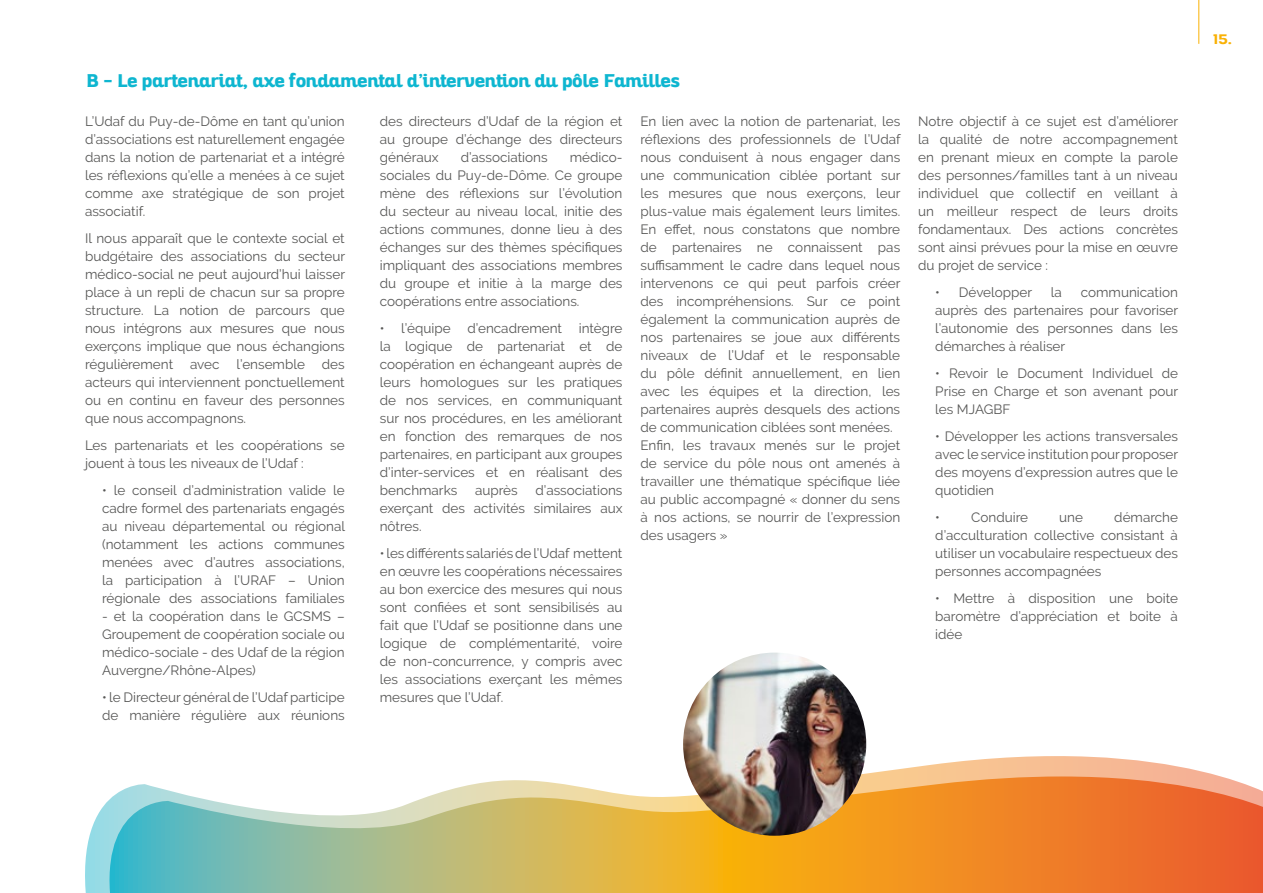
<style>
.page{position:relative;width:1263px;height:893px;background:#fff}
.page>*{position:absolute;margin:0;border:0;box-sizing:border-box;transform-origin:0 0}
.t1{font:800 18px "Altair";color:#0eb6d0}
.t2{font:13.5px/18px "Raleway";color:#575756;text-align:justify}
.t3{font:800 13.5px "Altair";color:#f9b105}
</style>
<div class="page">
<svg style="left:85px;top:746px;width:1134px;height:147px"></svg>
<svg style="left:103px;top:776px;width:1160px;height:117px;background:#d5ac6a"></svg>
<img style="left:683px;top:653px;width:183px;height:183px;border-radius:92px">
<hr style="left:1198px;top:0;width:1px;height:44px;background:#f9b105">
<h1 class="t1" style="left:87px;top:69px;width:595px">B - Le partenariat, axe fondamental d’intervention du pôle Familles</h1>
<p class="t2" style="left:85px;top:112px;width:261px">L’Udaf du Puy-de-Dôme en tant qu’union d’associations est naturellement engagée dans la notion de partenariat et a intégré les réflexions qu’elle a menées à ce sujet comme axe stratégique de son projet associatif.</p>
<p class="t2" style="left:85px;top:229px;width:262px">Il nous apparaît que le contexte social et budgétaire des associations du secteur médico-social ne peut aujourd’hui laisser place à un repli de chacun sur sa propre structure. La notion de parcours que nous intégrons aux mesures que nous exerçons implique que nous échangions régulièrement</p>
<p class="t2" style="left:85px;top:355px;width:261px;text-indent:237px">des acteurs qui interviennent ponctuellement ou en continu en faveur des personnes que nous accompagnons.</p>
<p class="t2" style="left:85px;top:436px;width:261px">Les partenariats et les coopérations se jouent à tous les niveaux de l’Udaf :</p>
<p class="t2" style="left:102px;top:481px;width:245px">• le conseil d’administration valide le cadre formel des partenariats engagés au niveau départemental ou régional (notamment les actions communes menées avec d’autres associations, la participation à l’URAF – Union régionale des associations familiales</p>
<p class="t2" style="left:102px;top:607px;width:244px">- et la coopération dans le GCSMS – Groupement de coopération sociale ou médico-sociale - des Udaf de la région Auvergne/Rhône-Alpes)</p>
<p class="t2" style="left:102px;top:688px;width:244px">• le Directeur général de l’Udaf participe de manière régulière aux réunions</p>
<p class="t2" style="left:190px;top:355px;width:31px">avec</p>
<p class="t2" style="left:236px;top:355px;width:70px">l’ensemble</p>
<p class="t2" style="left:380px;top:112px;width:244px">des directeurs d’Udaf de la région et au groupe d’échange des directeurs généraux</p>
<p class="t2" style="left:380px;top:148px;width:244px;text-indent:190px">médico&shy;sociales du Puy-de-Dôme. Ce groupe mène des réflexions sur l’évolution du secteur au niveau local, initie des actions communes, donne lieu à des échanges sur des thèmes spécifiques impliquant des associations membres du groupe et initie à la marge des coopérations entre associations.</p>
<p class="t2" style="left:380px;top:319px;width:244px">• l’équipe d’encadrement intègre la logique de partenariat et de coopération en échangeant auprès de leurs homologues sur les pratiques de nos services, en communiquant sur nos procédures, en les améliorant en fonction des remarques de nos partenaires, en participant aux groupes d’inter-services et en réalisant des benchmarks</p>
<p class="t2" style="left:461px;top:148px;width:88px">d’associations</p>
<p class="t2" style="left:380px;top:481px;width:244px;text-indent:156px">d’associations exerçant des activités similaires aux nôtres.</p>
<p class="t2" style="left:380px;top:544px;width:244px">• les différents salariés de l’Udaf mettent en œuvre les coopérations nécessaires au bon exercice des mesures qui nous sont confiées et sont sensibilisés au fait que l’Udaf se positionne dans une logique de complémentarité, voire de non-concurrence, y compris avec les associations exerçant les mêmes mesures que l’Udaf.</p>
<p class="t2" style="left:475px;top:481px;width:44px">auprès</p>
<p class="t2" style="left:640px;top:112px;width:262px;text-align:left">En lien avec la notion de partenariat, les réflexions des professionnels de l’Udaf nous conduisent à nous engager dans une communication ciblée portant sur les mesures que nous exerçons, leur plus-value mais également leurs limites.<br>En effet, nous constatons que nombre de partenaires ne connaissent pas suffisamment le cadre dans lequel nous intervenons ce qui peut parfois créer des incompréhensions. Sur ce point également la communication auprès de nos partenaires se joue aux différents niveaux de l’Udaf et le responsable du pôle définit annuellement, en lien avec les équipes et la direction, les partenaires auprès desquels des actions de communication ciblées sont menées.<br>Enfin, les travaux menés sur le projet de service du pôle nous ont amenés à travailler une thématique spécifique liée au public accompagné « donner du sens à nos actions, se nourrir de l’expression des usagers »</p>
<p class="t2" style="left:918px;top:112px;width:262px">Notre objectif à ce sujet est d’améliorer la qualité de notre accompagnement en prenant mieux en compte la parole des personnes/familles tant à un niveau individuel que collectif en veillant à un meilleur respect de leurs droits fondamentaux. Des actions concrètes sont ainsi prévues pour la mise en œuvre du projet de service :</p>
<p class="t2" style="left:935px;top:283px;width:245px;text-indent:146px">communication auprès des partenaires pour favoriser l’autonomie des personnes dans les démarches à réaliser</p>
<p class="t2" style="left:935px;top:364px;width:245px">• Revoir le Document Individuel de Prise en Charge et son avenant pour les MJAGBF</p>
<p class="t2" style="left:935px;top:427px;width:245px">• Développer les actions transversales avec le service institution pour proposer des moyens d’expression autres que le quotidien</p>
<p class="t2" style="left:935px;top:508px;width:94px">• Conduire</p>
<p class="t2" style="left:1059px;top:508px;width:25px">une</p>
<p class="t2" style="left:935px;top:283px;width:98px">• Développer</p>
<p class="t2" style="left:1051px;top:283px;width:13px">la</p>
<p class="t2" style="left:935px;top:508px;width:244px;text-indent:179px">démarche d’acculturation collective consistant à utiliser un vocabulaire respectueux des personnes accompagnées</p>
<p class="t2" style="left:935px;top:589px;width:244px">• Mettre à disposition une boite baromètre d’appréciation et boite à idée</p>
<p class="t3" style="left:1213px;top:30px;width:20px">15.</p>
</div>
